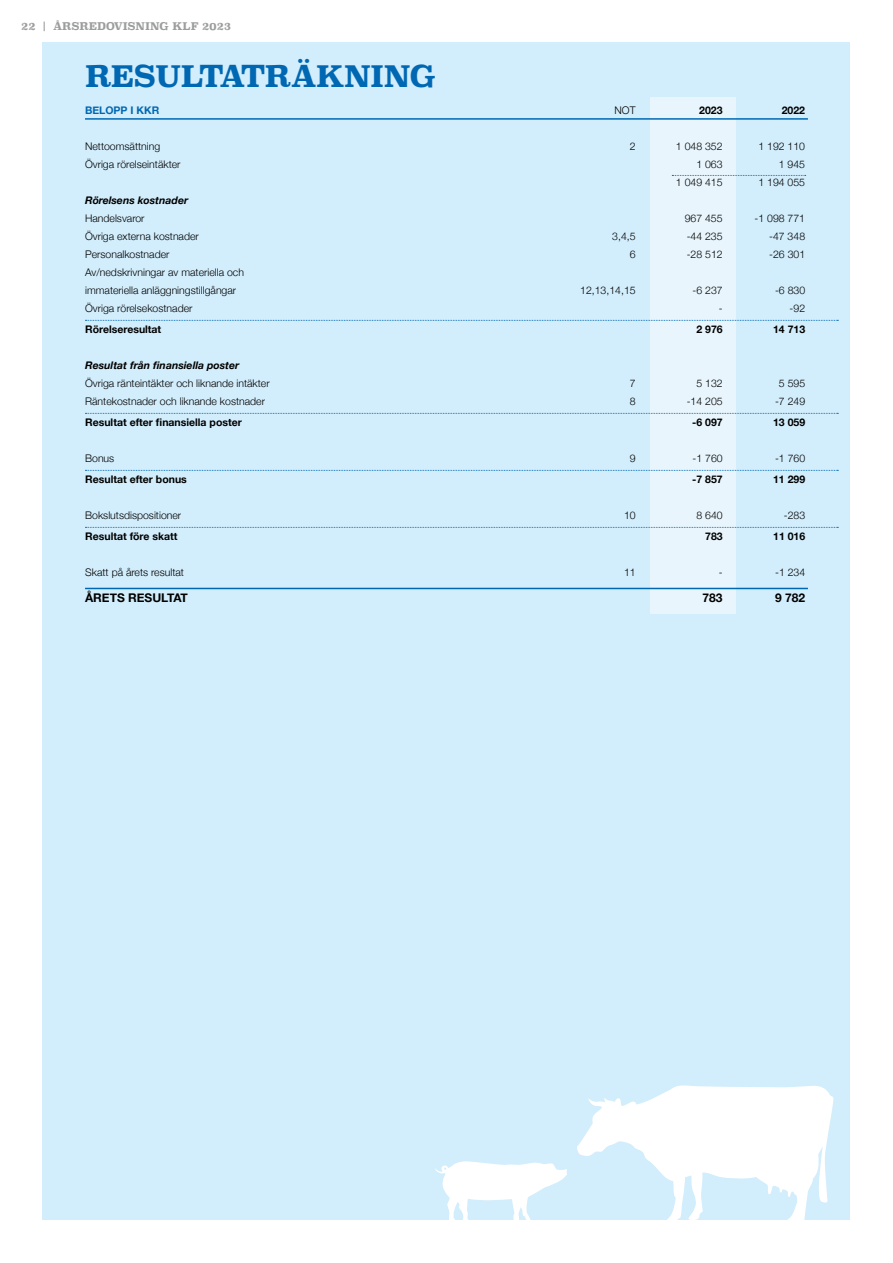
<style>
.page{position:relative;width:893px;height:1263px;background:#fff}
.page>*{position:absolute;margin:0;border:0;box-sizing:border-box;transform-origin:0 0}
.t1{font:700 29.55px "Superclarendon";letter-spacing:-.02em;color:#0068b3}
.t2{font:700 12px "Helvetica Neue";color:#000}
.t3{font:300 10.5px/18px "Helvetica Neue";color:#000}
.t4{font:700 10.5px "Helvetica Neue";color:#000}
.t5{font:italic 700 10.5px "Helvetica Neue";color:#000}
.t6{font:700 10.5px "Superclarendon";color:#9c9d9d}
.t7{font:700 10.5px "Helvetica Neue";color:#0068b3}
</style>
<div class="page">
<div style="left:43px;top:43px;width:807px;height:1177px;background:#d2edfb"></div>
<div style="left:651px;top:97px;width:85px;height:516px;background:#e8f5fc"></div>
<hr style="left:85px;top:118px;width:723px;height:2px;background:#0068b3">
<svg style="left:672px;top:175px;width:134px;height:1px"></svg>
<svg style="left:85px;top:320px;width:753px;height:1px"></svg>
<svg style="left:85px;top:413px;width:753px;height:1px"></svg>
<svg style="left:85px;top:470px;width:753px;height:1px"></svg>
<svg style="left:85px;top:527px;width:753px;height:1px"></svg>
<hr style="left:85px;top:588px;width:723px;height:1px;background:#0068b3">
<svg style="left:577px;top:1085px;width:257px;height:135px"></svg>
<svg style="left:435px;top:1161px;width:132px;height:59px"></svg>
<p class="t6" style="left:21px;top:19px;width:211px">22 | ÅRSREDOVISNING KLF 2023</p>
<h1 class="t1" style="left:85px;top:54px;width:352px">RESULTATRÄKNING</h1>
<p class="t7" style="left:85px;top:102px;width:76px">BELOPP I KKR</p>
<p class="t3" style="left:615px;top:101px;width:23px">NOT</p>
<p class="t4" style="left:699px;top:102px;width:25px">2023</p>
<p class="t4" style="left:782px;top:102px;width:25px">2022</p>
<p class="t3" style="left:85px;top:137px;width:77px">Nettoomsättning</p>
<p class="t3" style="left:630px;top:137px;width:7px">2</p>
<p class="t3" style="left:676px;top:137px;width:48px">1 048 352</p>
<p class="t3" style="left:758px;top:137px;width:48px">1 192 110</p>
<p class="t3" style="left:85px;top:155px;width:97px">Övriga rörelseintäkter</p>
<p class="t3" style="left:696px;top:155px;width:28px">1 063</p>
<p class="t3" style="left:779px;top:155px;width:28px">1 945</p>
<p class="t3" style="left:676px;top:173px;width:48px">1 049 415</p>
<p class="t3" style="left:758px;top:173px;width:48px">1 194 055</p>
<p class="t5" style="left:85px;top:192px;width:105px">Rörelsens kostnader</p>
<p class="t3" style="left:85px;top:209px;width:61px">Handelsvaror</p>
<p class="t3" style="left:685px;top:209px;width:39px">967 455</p>
<p class="t3" style="left:754px;top:209px;width:52px">-1 098 771</p>
<p class="t3" style="left:85px;top:227px;width:115px">Övriga externa kostnader</p>
<p class="t3" style="left:612px;top:227px;width:25px">3,4,5</p>
<p class="t3" style="left:687px;top:227px;width:37px">-44 235</p>
<p class="t3" style="left:769px;top:227px;width:37px">-47 348</p>
<p class="t3" style="left:85px;top:245px;width:86px">Personalkostnader</p>
<p class="t3" style="left:630px;top:245px;width:7px">6</p>
<p class="t3" style="left:687px;top:245px;width:37px">-28 512</p>
<p class="t3" style="left:769px;top:245px;width:37px">-26 301</p>
<p class="t3" style="left:85px;top:263px;width:160px">Av/nedskrivningar av materiella och immateriella anläggningstillgångar</p>
<p class="t3" style="left:580px;top:281px;width:57px">12,13,14,15</p>
<p class="t3" style="left:692px;top:281px;width:32px">-6 237</p>
<p class="t3" style="left:775px;top:281px;width:32px">-6 830</p>
<p class="t3" style="left:85px;top:299px;width:109px">Övriga rörelsekostnader</p>
<p class="t3" style="left:719px;top:299px;width:5px">-</p>
<p class="t3" style="left:790px;top:299px;width:17px">-92</p>
<p class="t4" style="left:85px;top:321px;width:78px">Rörelseresultat</p>
<p class="t4" style="left:696px;top:321px;width:28px">2 976</p>
<p class="t4" style="left:773px;top:321px;width:34px">14 713</p>
<p class="t5" style="left:85px;top:357px;width:155px">Resultat från finansiella poster</p>
<p class="t3" style="left:85px;top:374px;width:186px">Övriga ränteintäkter och liknande intäkter</p>
<p class="t3" style="left:630px;top:374px;width:7px">7</p>
<p class="t3" style="left:696px;top:374px;width:28px">5 132</p>
<p class="t3" style="left:779px;top:374px;width:28px">5 595</p>
<p class="t3" style="left:85px;top:392px;width:181px">Räntekostnader och liknande kostnader</p>
<p class="t3" style="left:630px;top:392px;width:7px">8</p>
<p class="t3" style="left:687px;top:392px;width:37px">-14 205</p>
<p class="t3" style="left:775px;top:392px;width:32px">-7 249</p>
<p class="t4" style="left:85px;top:414px;width:158px">Resultat efter finansiella poster</p>
<p class="t4" style="left:692px;top:414px;width:32px">-6 097</p>
<p class="t4" style="left:773px;top:414px;width:34px">13 059</p>
<p class="t3" style="left:85px;top:449px;width:31px">Bonus</p>
<p class="t3" style="left:630px;top:449px;width:7px">9</p>
<p class="t3" style="left:693px;top:449px;width:32px">-1 760</p>
<p class="t3" style="left:775px;top:449px;width:32px">-1 760</p>
<p class="t4" style="left:85px;top:471px;width:103px">Resultat efter bonus</p>
<p class="t4" style="left:692px;top:471px;width:32px">-7 857</p>
<p class="t4" style="left:773px;top:471px;width:34px">11 299</p>
<p class="t3" style="left:85px;top:506px;width:98px">Bokslutsdispositioner</p>
<p class="t3" style="left:624px;top:506px;width:13px">10</p>
<p class="t3" style="left:696px;top:506px;width:28px">8 640</p>
<p class="t3" style="left:784px;top:506px;width:23px">-283</p>
<p class="t4" style="left:85px;top:528px;width:94px">Resultat före skatt</p>
<p class="t4" style="left:705px;top:528px;width:19px">783</p>
<p class="t4" style="left:773px;top:528px;width:34px">11 016</p>
<p class="t3" style="left:85px;top:563px;width:100px">Skatt på årets resultat</p>
<p class="t3" style="left:624px;top:563px;width:13px">11</p>
<p class="t3" style="left:719px;top:563px;width:5px">-</p>
<p class="t3" style="left:775px;top:563px;width:32px">-1 234</p>
<p class="t2" style="left:85px;top:588px;width:104px">ÅRETS RESULTAT</p>
<p class="t2" style="left:703px;top:588px;width:22px">783</p>
<p class="t2" style="left:775px;top:588px;width:32px">9 782</p>
</div>
